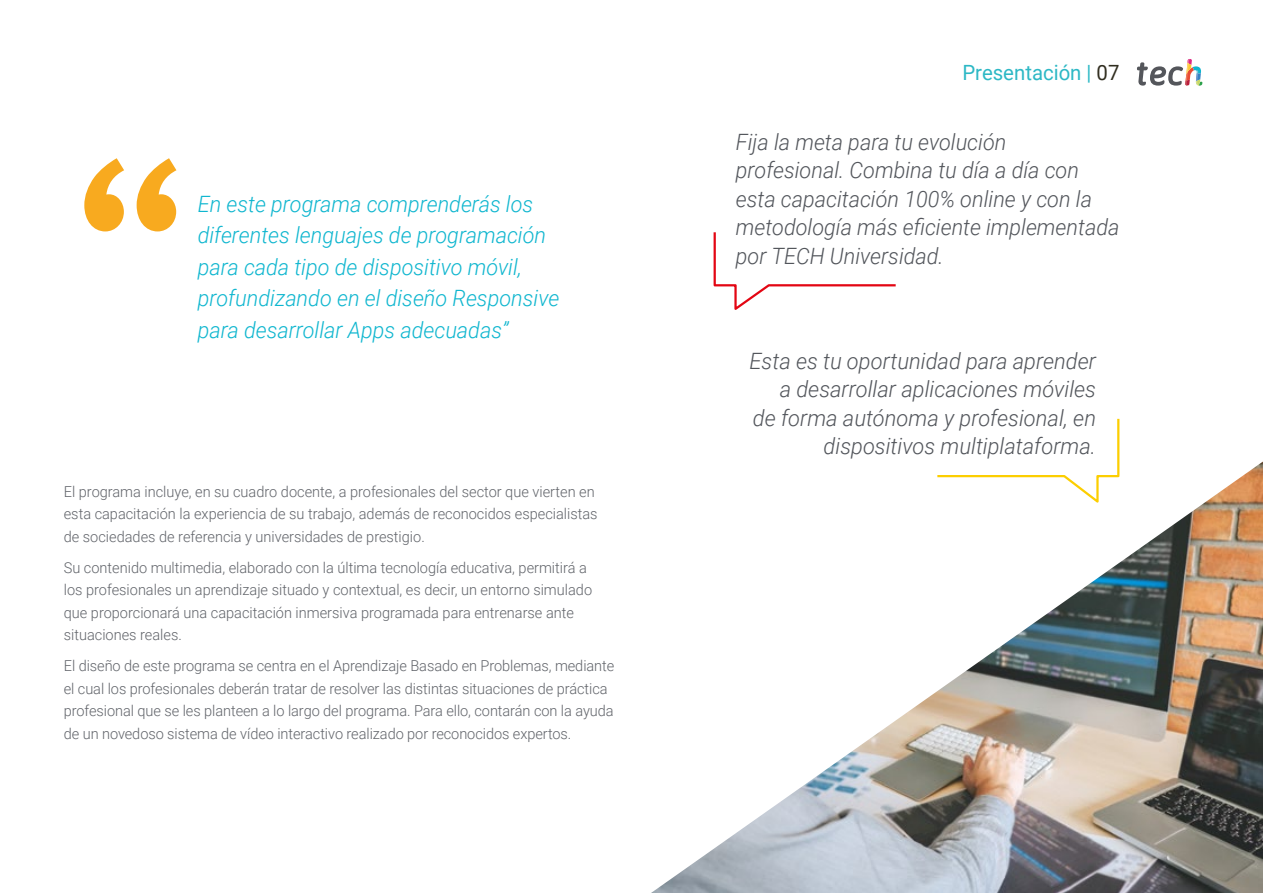
<style>
.page{position:relative;width:1263px;height:893px;background:#fff}
.page>*{position:absolute;margin:0;border:0;box-sizing:border-box;transform-origin:0 0}
.t1{font:italic 300 22.5px/31.5px "Roboto";color:#0fb6cf;scale:.96 1}
.t2{font:italic 300 22.5px/28.5px "Roboto";color:#52555b;scale:.96 1}
.t3{font:italic 300 22.5px/28.5px "Roboto";color:#52555b;text-align:right}
.t4{font:21px "Roboto";color:#2db8c5}
.t5{font:300 15px/22.5px "Roboto";color:#61646a}
.s1{color:#312e20}
</style>
<div class="page">
<svg style="left:1137px;top:59px;width:65px;height:27px"></svg>
<svg style="left:84px;top:158px;width:92px;height:73px"></svg>
<svg style="left:1117px;top:418px;width:3px;height:43px"></svg>
<svg style="left:713px;top:232px;width:183px;height:78px"></svg>
<img style="left:651px;top:461px;width:612px;height:432px">
<h1 class="t1" style="left:198px;top:187px;width:378px">En este programa comprenderás los diferentes lenguajes de programación para cada tipo de dispositivo móvil, profundizando en el diseño Responsive para desarrollar Apps adecuadas”</h1>
<p class="t5" style="left:64px;top:479px;width:535px">El programa incluye, en su cuadro docente, a profesionales del sector que vierten en esta capacitación la experiencia de su trabajo, además de reconocidos especialistas de sociedades de referencia y universidades de prestigio.</p>
<p class="t5" style="left:64px;top:555px;width:530px">Su contenido multimedia, elaborado con la última tecnología educativa, permitirá a los profesionales un aprendizaje situado y contextual, es decir, un entorno simulado que proporcionará una capacitación inmersiva programada para entrenarse ante situaciones reales.</p>
<p class="t5" style="left:64px;top:654px;width:552px">El diseño de este programa se centra en el Aprendizaje Basado en Problemas, mediante el cual los profesionales deberán tratar de resolver las distintas situaciones de práctica profesional que se les planteen a lo largo del programa. Para ello, contarán con la ayuda de un novedoso sistema de vídeo interactivo realizado por reconocidos expertos.</p>
<h2 class="t4" style="left:962px;top:57px;width:159px">Presentación | <span class="s1">07</span></h2>
<h1 class="t2" style="left:736px;top:127px;width:401px">Fija la meta para tu evolución profesional. Combina tu día a día con esta capacitación 100% online y con la metodología más eficiente implementada por TECH Universidad.</h1>
<h1 class="t3" style="left:749px;top:345px;width:348px">Esta es tu oportunidad para aprender a desarrollar aplicaciones móviles<br>de forma autónoma y profesional, en dispositivos multiplataforma.</h1>
</div>
